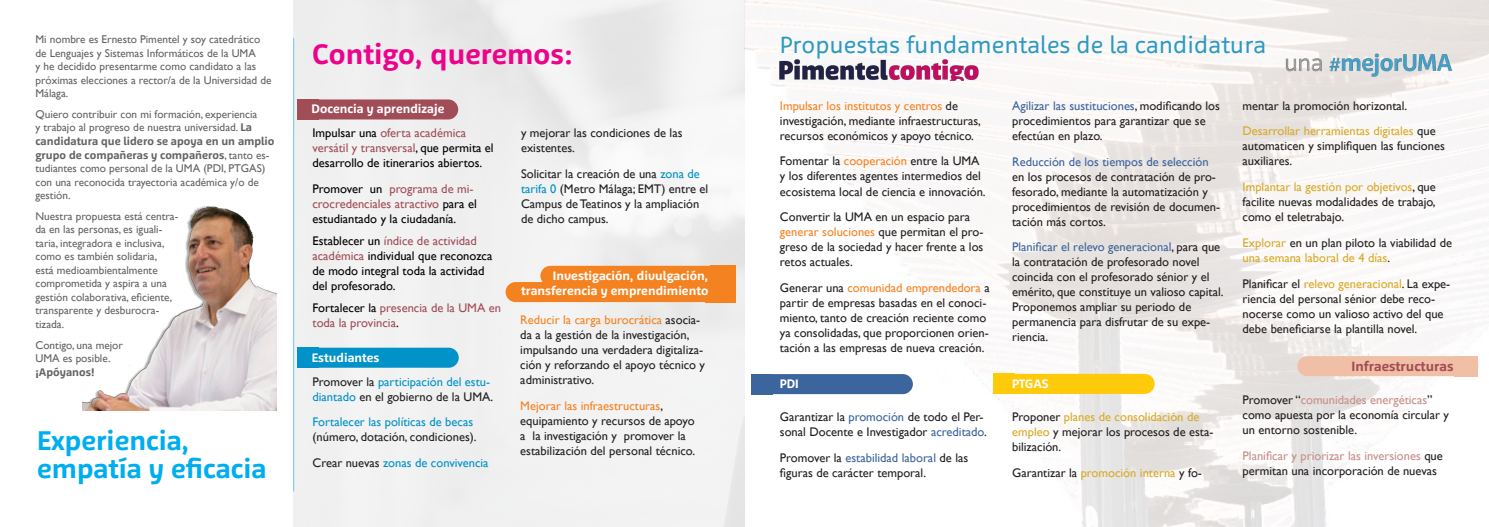
<style>
.page{position:relative;width:1489px;height:527px;background:#fff}
.page>*{position:absolute;margin:0;border:0;box-sizing:border-box;transform-origin:0 0}
.t1{font:700 28.75px "Agile";color:#ed028c}
.t2{font:700 27.5px/27.5px "Agile";color:#00aeef}
.t3{font:23.75px "Agile";color:#2b9ac1}
.t4{font:700 13.75px "Agile";color:#a14d58}
.t5{font:12.5px/15px "Gill Sans";color:#231f20}
.t6{font:12.5px/15px "Gill Sans";color:#000}
.t7{font:700 12.5px/15px "Agile";color:#fff;text-align:right}
.t8{font:12.5px/15px "Gill Sans";color:#d9a927}
.t9{font:12.5px/15px "Gill Sans";color:#a14d58}
.t10{font:12.5px "Gill Sans";color:#0092c8}
.t11{font:11.25px/13.5px "Gill Sans";color:#636366}
.t12{font:700 11.25px "Agile";color:#636366}
.s1{font-family:"Agile";font-weight:700}
.s2{color:#a14d58}
.s3{color:#000}
.s4{color:#0092c8}
.s5{color:#231f20}
.s6{color:#f58220}
.s7{color:#3c649d}
.s8{color:#d9a927}
.s9{color:#c78f88}
</style>
<div class="page">
<img style="left:293px;top:0;width:1195px;height:526px">
<svg style="left:1471px;top:356px;width:7px;height:20px"></svg>
<div style="left:1297px;top:356px;width:181px;height:20px;background:#f0bfa5;border-radius:10px"></div>
<svg style="left:993px;top:373px;width:7px;height:20px"></svg>
<div style="left:993px;top:373px;width:161px;height:20px;background:#feca0a;border-radius:10px"></div>
<svg style="left:751px;top:374px;width:7px;height:20px"></svg>
<div style="left:751px;top:374px;width:161px;height:20px;background:#3c649d;border-radius:10px"></div>
<div style="left:505px;top:282px;width:230px;height:20px;background:#f58220;border-radius:10px"></div>
<svg style="left:728px;top:265px;width:7px;height:37px"></svg>
<div style="left:540px;top:265px;width:195px;height:20px;background:#f58220;border-radius:10px"></div>
<svg style="left:297px;top:99px;width:7px;height:20px"></svg>
<div style="left:297px;top:99px;width:161px;height:20px;background:#a14d58;border-radius:10px"></div>
<hr style="left:293px;top:38px;width:1px;height:453px;background:#81d1f4">
<img style="left:1277px;top:50px;width:181px;height:30px">
<svg style="left:297px;top:347px;width:7px;height:20px"></svg>
<div style="left:297px;top:347px;width:161px;height:20px;background:#0092c8;border-radius:10px"></div>
<img style="left:773px;top:56px;width:211px;height:29px">
<img style="left:82px;top:206px;width:194px;height:204px">
<p class="t11" style="left:35px;top:33px;width:238px">Mi nombre es Ernesto Pimentel y soy catedrático de Lenguajes y Sistemas Informáticos de la UMA<br>y he decidido presentarme como candidato a las próximas elecciones a rector/a de la Universidad de Málaga.</p>
<p class="t11" style="left:35px;top:107px;width:240px">Quiero contribuir con mi formación, experiencia<br>y trabajo al progreso de nuestra universidad. <span class="s1">La candidatura que lidero se apoya en un amplio grupo de compañeras y compañeros</span>, tanto es&shy;tudiantes como personal de la UMA (PDI, PTGAS) con una reconocida trayectoria académica y/o de gestión.</p>
<p class="t11" style="left:35px;top:209px;width:144px">Nuestra propuesta está centra&shy;da en las personas, es iguali&shy;taria, integradora e inclusiva, como es también solidaria,<br>está medioambientalmente comprometida y aspira a una gestión colaborativa, eficiente, transparente y desburocra&shy;tizada.</p>
<p class="t11" style="left:35px;top:338px;width:89px">Contigo, una mejor</p>
<p class="t11" style="left:35px;top:351px;width:77px">UMA es posible.</p>
<p class="t12" style="left:35px;top:364px;width:61px">¡Apóyanos!</p>
<p class="t2" style="left:37px;top:426px;width:231px">Experiencia, empatía y eficacia</p>
<p class="t1" style="left:312px;top:37px;width:262px">Contigo, queremos:</p>
<p class="t7" style="left:311px;top:101px;width:134px">Docencia y aprendizaje</p>
<p class="t6" style="left:312px;top:126px;width:183px">Impulsar una <span class="s2">oferta académica versátil y transversal</span>, que permita el desarrollo de itinerarios abiertos.</p>
<p class="t6" style="left:312px;top:181px;width:166px">Promover un <span class="s2">programa de mi&shy;crocredenciales atractivo</span> para el estudiantado y la ciudadanía.</p>
<p class="t6" style="left:312px;top:233px;width:181px">Establecer un <span class="s2">índice de actividad académica</span> individual que reconozca de modo integral toda la actividad del profesorado.</p>
<p class="t9" style="left:312px;top:300px;width:190px"><span class="s3">Fortalecer la</span> presencia de la UMA en toda la provincia<span class="s3">.</span></p>
<p class="t7" style="left:312px;top:349px;width:69px">Estudiantes</p>
<p class="t5" style="left:312px;top:374px;width:182px">Promover la <span class="s4">participación del estu&shy;diantado</span> en el gobierno de la UMA.</p>
<p class="t5" style="left:312px;top:414px;width:166px"><span class="s4">Fortalecer las políticas de becas </span>(número, dotación, condiciones).</p>
<p class="t10" style="left:312px;top:455px;width:178px"><span class="s5">Crear nuevas</span> zonas de convivencia</p>
<p class="t5" style="left:521px;top:126px;width:163px">y mejorar las condiciones de las existentes.</p>
<p class="t5" style="left:521px;top:166px;width:189px">Solicitar la creación de una <span class="s4">zona de tarifa 0</span> (Metro Málaga; EMT) entre el<br>Campus de Teatinos y la ampliación de dicho campus.</p>
<p class="t7" style="left:521px;top:268px;width:189px">Investigación, divulgación, transferencia y emprendimiento</p>
<p class="t5" style="left:520px;top:312px;width:186px"><span class="s6">Reducir la carga burocrática</span> asocia&shy;da a la gestión de la investigación, impulsando una verdadera digitaliza&shy;ción y reforzando el apoyo técnico y administrativo.</p>
<p class="t5" style="left:520px;top:398px;width:176px"><span class="s6">Mejorar las infraestructuras</span>, equipamiento y recursos de apoyo a la investigación y promover la estabilización del personal técnico.</p>
<p class="t3" style="left:780px;top:31px;width:488px">Propuestas fundamentales de la candidatura</p>
<p class="t5" style="left:780px;top:98px;width:202px"><span class="s6">Impulsar los institutos y centros</span> de investigación, mediante infraestructuras, recursos económicos y apoyo técnico.</p>
<p class="t5" style="left:780px;top:154px;width:207px">Fomentar la <span class="s6">cooperación</span> entre la UMA y los diferentes agentes intermedios del ecosistema local de ciencia e innovación.</p>
<p class="t5" style="left:780px;top:209px;width:205px">Convertir la UMA en un espacio para <span class="s6">generar soluciones</span> que permitan el pro&shy;greso de la sociedad y hacer frente a los retos actuales.</p>
<p class="t5" style="left:779px;top:280px;width:211px">Generar una <span class="s6">comunidad emprendedora</span> a partir de empresas basadas en el conoci&shy;miento, tanto de creación reciente como ya consolidadas, que proporcionen orien&shy;tación a las empresas de nueva creación.</p>
<p class="t7" style="left:779px;top:376px;width:20px">PDI</p>
<p class="t5" style="left:779px;top:409px;width:208px">Garantizar la <span class="s7">promoción</span> de todo el Per&shy;sonal Docente e Investigador <span class="s7">acreditado</span>.</p>
<p class="t5" style="left:779px;top:450px;width:190px">Promover la <span class="s7">estabilidad laboral</span> de las figuras de carácter temporal.</p>
<p class="t5" style="left:1012px;top:98px;width:209px"><span class="s7">Agilizar las sustituciones</span>, modificando los procedimientos para garantizar que se efectúan en plazo.</p>
<p class="t5" style="left:1012px;top:154px;width:209px"><span class="s7">Reducción de los tiempos de selección </span>en los procesos de contratación de pro&shy;fesorado, mediante la automatización y procedimientos de revisión de documen&shy;tación más cortos.</p>
<p class="t5" style="left:1012px;top:239px;width:213px"><span class="s7">Planificar el relevo generacional</span>, para que la contratación de profesorado novel coincida con el profesorado sénior y el emérito, que constituye un valioso capital.<br>Proponemos ampliar su periodo de permanencia para disfrutar de su expe&shy;riencia.</p>
<p class="t7" style="left:1012px;top:376px;width:38px">PTGAS</p>
<p class="t5" style="left:1012px;top:409px;width:203px">Proponer <span class="s8">planes de consolidación de empleo</span> y mejorar los procesos de esta&shy;bilización.</p>
<p class="t5" style="left:1012px;top:465px;width:191px">Garantizar la <span class="s8">promoción interna</span> y fo-</p>
<p class="t5" style="left:1242px;top:98px;width:166px">mentar la promoción horizontal.</p>
<p class="t5" style="left:1242px;top:124px;width:204px"><span class="s8">Desarrollar herramientas digitales</span> que automaticen y simplifiquen las funciones auxiliares.</p>
<p class="t5" style="left:1242px;top:179px;width:195px;text-align:justify"><span class="s8">Implantar la gestión por objetivos</span>, que facilite nuevas modalidades de trabajo, como el teletrabajo.</p>
<p class="t8" style="left:1242px;top:235px;width:211px">Explorar <span class="s5">en un plan piloto la viabilidad de </span>una semana laboral de 4 días<span class="s5">.</span></p>
<p class="t5" style="left:1242px;top:276px;width:209px">Planificar el <span class="s8">relevo generacional</span>. La expe&shy;riencia del personal sénior debe reco&shy;nocerse como un valioso activo del que debe beneficiarse la plantilla novel.</p>
<p class="t4" style="left:1351px;top:357px;width:103px">Infraestructuras</p>
<p class="t5" style="left:1242px;top:392px;width:208px">Promover “<span class="s9">comunidades energéticas</span>” como apuesta por la economía circular y un entorno sostenible.</p>
<p class="t5" style="left:1242px;top:447px;width:202px"><span class="s9">Planificar y priorizar las inversiones</span> que permitan una incorporación de nuevas</p>
</div>
